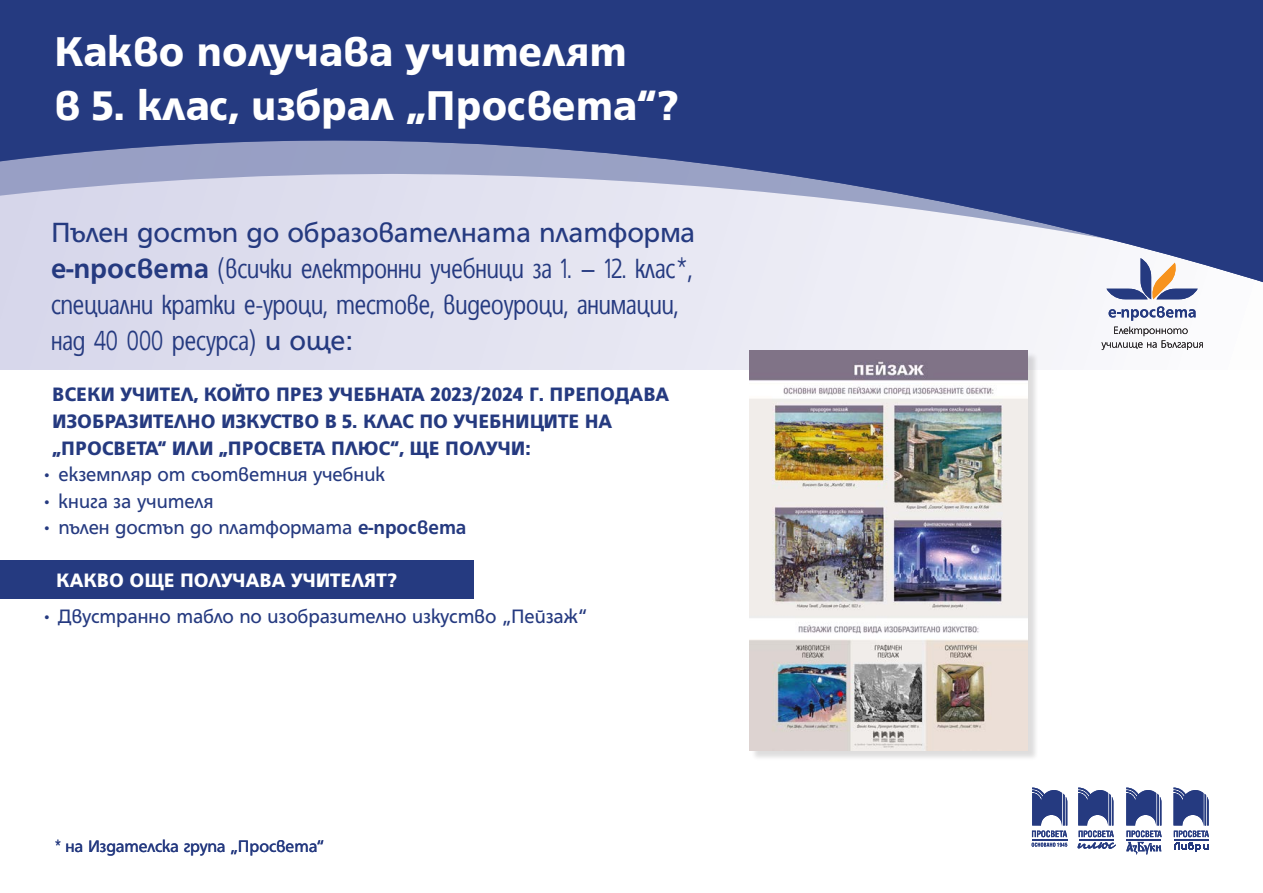
<style>
.page{position:relative;width:1263px;height:893px;background:#fff}
.page>*{position:absolute;margin:0;border:0;box-sizing:border-box;transform-origin:0 0}
.t1{font:900 45px/54px "HS Grotesk Bg";color:#fff}
.t2{font:300 condensed 30px "HS Grotesk Bg";color:#253a80}
.t3{font:30px "HS Grotesk Bg";color:#253a80}
.Нормален{font:900 21px "HS Grotesk Bg";color:#253a80}
.Нормален-2{font:21px "HS Grotesk Bg";color:#253a80}
.Нормален-3{font:900 21px "HS Grotesk Bg";color:#fff}
.Нормален-4{font:18px "HS Grotesk Bg";color:#253a80}
.s1{font-weight:700;font-stretch:normal}
.s2{font-weight:400;font-stretch:normal}
.s3{font-weight:900}
.s4{font-weight:700}
.s5{font-weight:300;font-stretch:condensed}
</style>
<div class="page">
<div style="left:0;top:560px;width:473px;height:38px;background:#253a80"></div>
<div style="left:0;top:0;width:1263px;height:370px;background:linear-gradient(to right,#d6d6ea,#f6f6f8)"></div>
<svg style="left:1101px;top:330px;width:102px;height:20px"></svg>
<svg style="left:0;top:0;width:1263px;height:330px;background:#7884b1"></svg>
<svg style="left:1077px;top:787px;width:39px;height:62px"></svg>
<svg style="left:1126px;top:787px;width:36px;height:68px"></svg>
<svg style="left:1032px;top:787px;width:35px;height:50px"></svg>
<svg style="left:1032px;top:843px;width:35px;height:4px"></svg>
<hr style="left:1032px;top:839px;width:35px;height:1px;background:#253a80">
<svg style="left:1173px;top:787px;width:36px;height:64px"></svg>
<div style="left:751px;top:353px;width:288px;height:408px;background:#231f20;opacity:.15"></div>
<img style="left:749px;top:351px;width:279px;height:399px">
<p class="t1" style="left:54px;top:25px;width:626px">Какво получава учителят<br>в 5. клас, избрал „Просвета“?</p>
<p class="t3" style="left:51px;top:218px;width:646px">Пълен достъп до образователната платформа</p>
<p class="t2" style="left:51px;top:253px;width:643px"><span class="s1">е-просвета</span> (всички електронни учебници за 1. – 12. клас*,</p>
<p class="t2" style="left:51px;top:289px;width:629px">специални кратки е-уроци, тестове, видеоуроци, анимации,</p>
<p class="t2" style="left:51px;top:325px;width:304px">над 40 000 ресурса) <span class="s2">и още:</span></p>
<p class="Нормален" style="left:52px;top:384px;width:618px">ВСЕКИ УЧИТЕЛ, КОЙТО ПРЕЗ УЧЕБНАТА 2023/2024 Г. ПРЕПОДАВА</p>
<p class="Нормален" style="left:52px;top:410px;width:561px">ИЗОБРАЗИТЕЛНО ИЗКУСТВО В 5. КЛАС ПО УЧЕБНИЦИТЕ НА</p>
<p class="Нормален" style="left:52px;top:437px;width:480px">„ПРОСВЕТА“ ИЛИ „ПРОСВЕТА ПЛЮС“, ЩЕ ПОЛУЧИ:</p>
<p class="Нормален-2" style="left:41px;top:464px;width:345px"><span class="s3">•</span> екземпляр от съответния учебник</p>
<p class="Нормален-2" style="left:41px;top:491px;width:174px"><span class="s3">•</span> книга за учителя</p>
<p class="Нормален-2" style="left:41px;top:517px;width:427px"><span class="s3">•</span> пълен достъп до платформата <span class="s4">е-просвета</span></p>
<p class="Нормален-3" style="left:56px;top:570px;width:342px">КАКВО ОЩЕ ПОЛУЧАВА УЧИТЕЛЯТ?</p>
<p class="Нормален-2" style="left:41px;top:606px;width:547px"><span class="s3">•</span> Двустранно табло по изобразително изкуство „Пейзаж“</p>
<p class="Нормален-4" style="left:54px;top:838px;width:272px"><span class="s5">*</span> на Издателска група „Просвета“</p>
</div>
